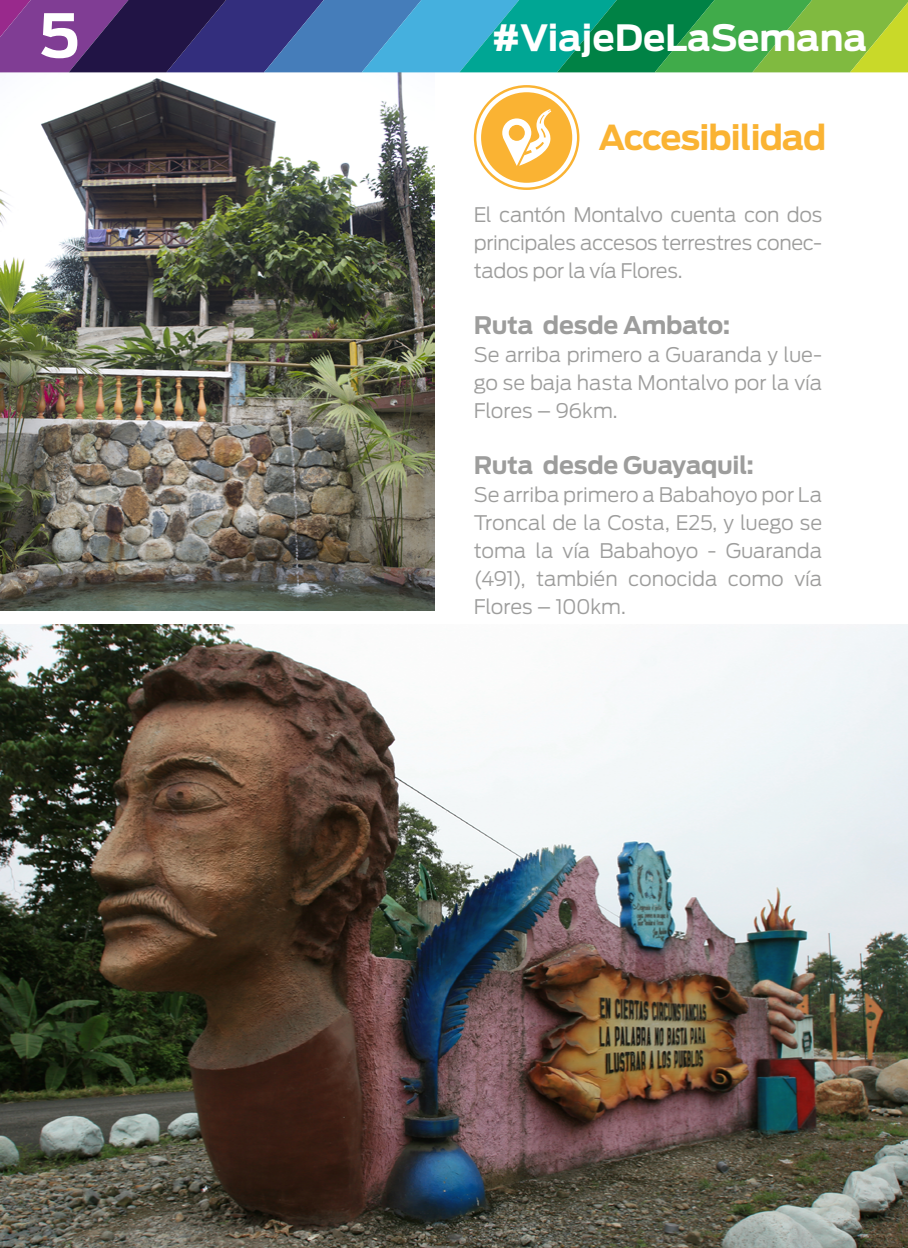
<style>
.page{position:relative;width:908px;height:1248px;background:#fff}
.page>*{position:absolute;margin:0;border:0;box-sizing:border-box;transform-origin:0 0}
.t1{font:700 60px "Antenna";color:#fff}
.t2{font:700 36px "Antenna";color:#fff}
.t3{font:700 34px "Antenna";letter-spacing:-.025em;color:#fab333}
.t4{font:700 24px "Antenna";letter-spacing:-.01em;color:#9d9d9c}
.t5{font:300 20px/28px "Antenna";letter-spacing:-.015em;color:#9d9d9c;text-align:justify}
</style>
<div class="page">
<svg style="left:473px;top:85px;width:106px;height:105px"></svg>
<img style="left:0;top:624px;width:907px;height:623px">
<img style="left:0;top:72px;width:434px;height:538px">
<svg style="left:0;top:0;width:907px;height:72px;background:#417a78"></svg>
<h1 class="t1" style="left:39px;top:0;width:42px">5</h1>
<h2 class="t2" style="left:492px;top:17px;width:376px">#ViajeDeLaSemana</h2>
<h3 class="t3" style="left:598px;top:117px;width:229px">Accesibilidad</h3>
<p class="t5" style="left:473px;top:200px;width:349px">El cantón Montalvo cuenta con dos principales accesos terrestres conec&shy;tados por la vía Flores.</p>
<p class="t4" style="left:473px;top:310px;width:258px">Ruta desde Ambato:</p>
<p class="t5" style="left:473px;top:340px;width:349px">Se arriba primero a Guaranda y lue&shy;go se baja hasta Montalvo por la vía Flores – 96km.</p>
<p class="t4" style="left:473px;top:450px;width:281px">Ruta desde Guayaquil:</p>
<p class="t5" style="left:473px;top:480px;width:350px">Se arriba primero a Babahoyo por La Troncal de la Costa, E25, y luego se toma la vía Babahoyo - Guaranda (491), también conocida como vía Flores – 100km.</p>
</div>
